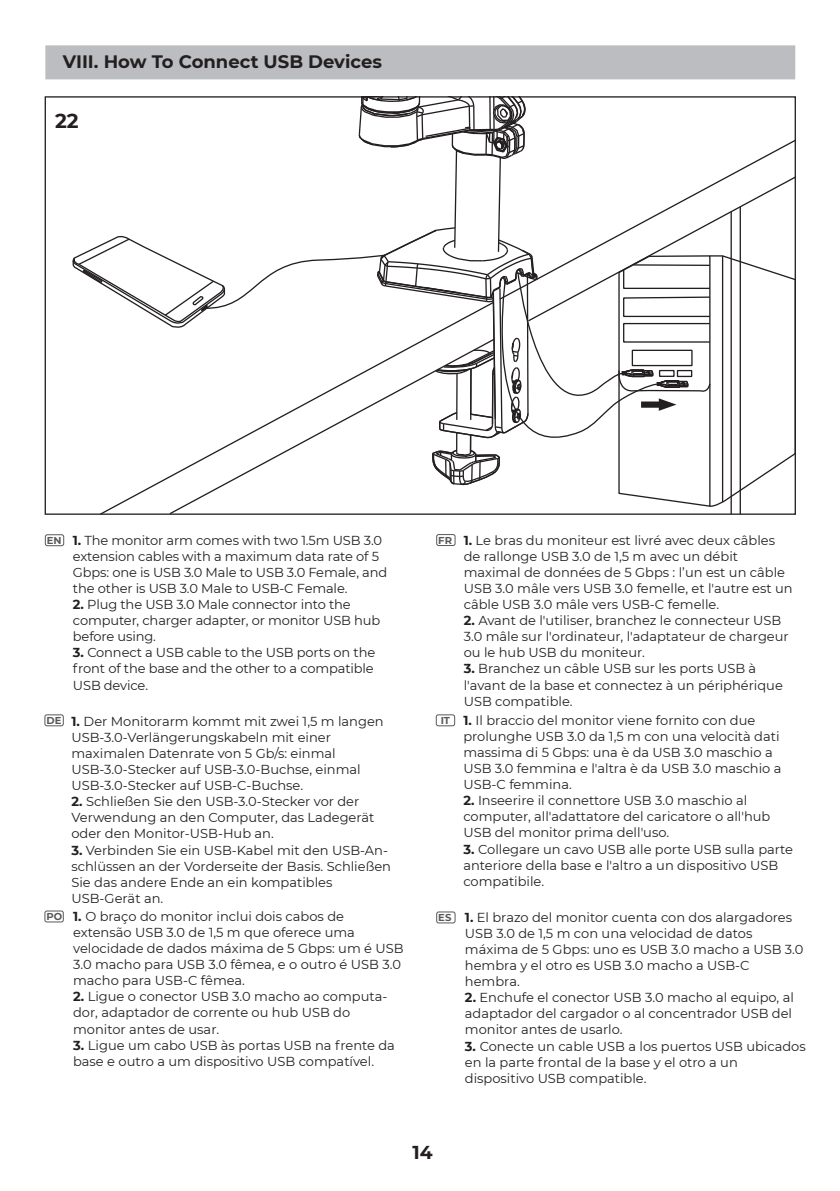
<style>
.page{position:relative;width:840px;height:1191px;background:#fff}
.page>*{position:absolute;margin:0;border:0;box-sizing:border-box;transform-origin:0 0}
.t1{font:700 20px "Montserrat";color:#231f20}
.t2{font:700 18.6px "Montserrat";color:#231f20}
.t3{font:700 18px "Montserrat";color:#231f20}
.t4{font:13px/16px "Montserrat";color:#231f20}
.t5{font:700 10px "Montserrat";color:#57585a}
.s1{font-weight:700}
.s2{font-weight:700;font-size:10px;color:#57585a}
</style>
<div class="page">
<svg style="left:168px;top:507px;width:327px;height:8px"></svg>
<hr style="left:739px;top:207px;width:1px;height:307px;background:#231f20">
<hr style="left:730px;top:212px;width:1px;height:302px;background:#231f20">
<svg style="left:71px;top:97px;width:725px;height:410px"></svg>
<div style="left:45px;top:45px;width:749px;height:34px;background:#bcbdc0"></div>
<div style="left:436px;top:534px;width:19px;height:12px;border:1px solid #57585a;border-radius:2px"></div>
<div style="left:45px;top:714px;width:19px;height:12px;border:1px solid #57585a;border-radius:2px"></div>
<div style="left:435px;top:714px;width:20px;height:12px;border:1px solid #57585a;border-radius:2px"></div>
<div style="left:45px;top:910px;width:19px;height:12px;border:1px solid #57585a;border-radius:2px"></div>
<div style="left:436px;top:911px;width:19px;height:12px;border:1px solid #57585a;border-radius:2px"></div>
<div style="left:45px;top:534px;width:19px;height:12px;border:1px solid #57585a;border-radius:2px"></div>
<h3 class="t3" style="left:63px;top:49px;width:320px">VIII. How To Connect USB Devices</h3>
<h1 class="t1" style="left:55px;top:106px;width:25px">22</h1>
<p class="t5" style="left:47px;top:533px;width:16px">EN</p>
<p class="t4" style="left:73px;top:532px;width:316px"><span class="s1">1.</span> The monitor arm comes with two 1.5m USB 3.0 extension cables with a maximum data rate of 5<br>Gbps: one is USB 3.0 Male to USB 3.0 Female, and the other is USB 3.0 Male to USB-C Female.</p>
<p class="t4" style="left:73px;top:596px;width:309px"><span class="s1">2.</span> Plug the USB 3.0 Male connector into the computer, charger adapter, or monitor USB hub before using.</p>
<p class="t4" style="left:73px;top:644px;width:303px;text-align:justify"><span class="s1">3.</span> Connect a USB cable to the USB ports on the front of the base and the other to a compatible USB device.</p>
<p class="t4" style="left:71px;top:713px;width:313px;text-indent:-25px"><sup>DE</sup> <span class="s1">1.</span> Der Monitorarm kommt mit zwei 1,5 m langen USB-3.0-Verlängerungskabeln mit einer maximalen Datenrate von 5 Gb/s: einmal USB-3.0-Stecker auf USB-3.0-Buchse, einmal USB-3.0-Stecker auf USB-C-Buchse.</p>
<p class="t4" style="left:71px;top:793px;width:304px"><span class="s1">2.</span> Schließen Sie den USB-3.0-Stecker vor der<br>Verwendung an den Computer, das Ladegerät oder den Monitor-USB-Hub an.</p>
<p class="t4" style="left:71px;top:841px;width:321px"><span class="s1">3.</span> Verbinden Sie ein USB-Kabel mit den USB-An&shy;schlüssen an der Vorderseite der Basis. Schließen Sie das andere Ende an ein kompatibles USB-Gerät an.</p>
<p class="t4" style="left:73px;top:908px;width:332px;text-indent:-27px"><span class="s2">PO</span> <span class="s1">1.</span> O braço do monitor inclui dois cabos de extensão USB 3.0 de 1,5 m que oferece uma velocidade de dados máxima de 5 Gbps: um é USB 3.0 macho para USB 3.0 fêmea, e o outro é USB 3.0 macho para USB-C fêmea.</p>
<p class="t4" style="left:73px;top:988px;width:315px"><span class="s1">2.</span> Ligue o conector USB 3.0 macho ao computa&shy;dor, adaptador de corrente ou hub USB do monitor antes de usar.</p>
<p class="t4" style="left:73px;top:1036px;width:323px"><span class="s1">3.</span> Ligue um cabo USB às portas USB na frente da base e outro a um dispositivo USB compatível.</p>
<p class="t5" style="left:438px;top:533px;width:15px">FR</p>
<p class="t4" style="left:463px;top:532px;width:330px"><span class="s1">1.</span> Le bras du moniteur est livré avec deux câbles de rallonge USB 3.0 de 1,5 m avec un débit maximal de données de 5 Gbps : l’un est un câble USB 3.0 mâle vers USB 3.0 femelle, et l'autre est un câble USB 3.0 mâle vers USB-C femelle.</p>
<p class="t4" style="left:463px;top:612px;width:326px"><span class="s1">2.</span> Avant de l'utiliser, branchez le connecteur USB<br>3.0 mâle sur l'ordinateur, l'adaptateur de chargeur ou le hub USB du moniteur.</p>
<p class="t4" style="left:463px;top:660px;width:320px"><span class="s1">3.</span> Branchez un câble USB sur les ports USB à l'avant de la base et connectez à un périphérique<br>USB compatible.</p>
<p class="t4" style="left:463px;top:712px;width:319px;text-indent:-23px"><span class="s2">IT</span> <span class="s1">1.</span> Il braccio del monitor viene fornito con due prolunghe USB 3.0 da 1,5 m con una velocità dati massima di 5 Gbps: una è da USB 3.0 maschio a USB 3.0 femmina e l'altra è da USB 3.0 maschio a USB-C femmina.</p>
<p class="t4" style="left:463px;top:792px;width:308px"><span class="s1">2.</span> Inseerire il connettore USB 3.0 maschio al computer, all'adattatore del caricatore o all'hub<br>USB del monitor prima dell'uso.</p>
<p class="t4" style="left:463px;top:840px;width:331px"><span class="s1">3.</span> Collegare un cavo USB alle porte USB sulla parte anteriore della base e l'altro a un dispositivo USB compatibile.</p>
<p class="t4" style="left:464px;top:909px;width:340px;text-indent:-27px"><span class="s2">ES</span> <span class="s1">1.</span> El brazo del monitor cuenta con dos alargadores USB 3.0 de 1,5 m con una velocidad de datos máxima de 5 Gbps: uno es USB 3.0 macho a USB 3.0 hembra y el otro es USB 3.0 macho a USB-C hembra.</p>
<p class="t4" style="left:464px;top:989px;width:330px"><span class="s1">2.</span> Enchufe el conector USB 3.0 macho al equipo, al adaptador del cargador o al concentrador USB del monitor antes de usarlo.</p>
<p class="t4" style="left:464px;top:1037px;width:342px"><span class="s1">3.</span> Conecte un cable USB a los puertos USB ubicados en la parte frontal de la base y el otro a un dispositivo USB compatible.</p>
<h2 class="t2" style="left:412px;top:1138px;width:22px">14</h2>
</div>
